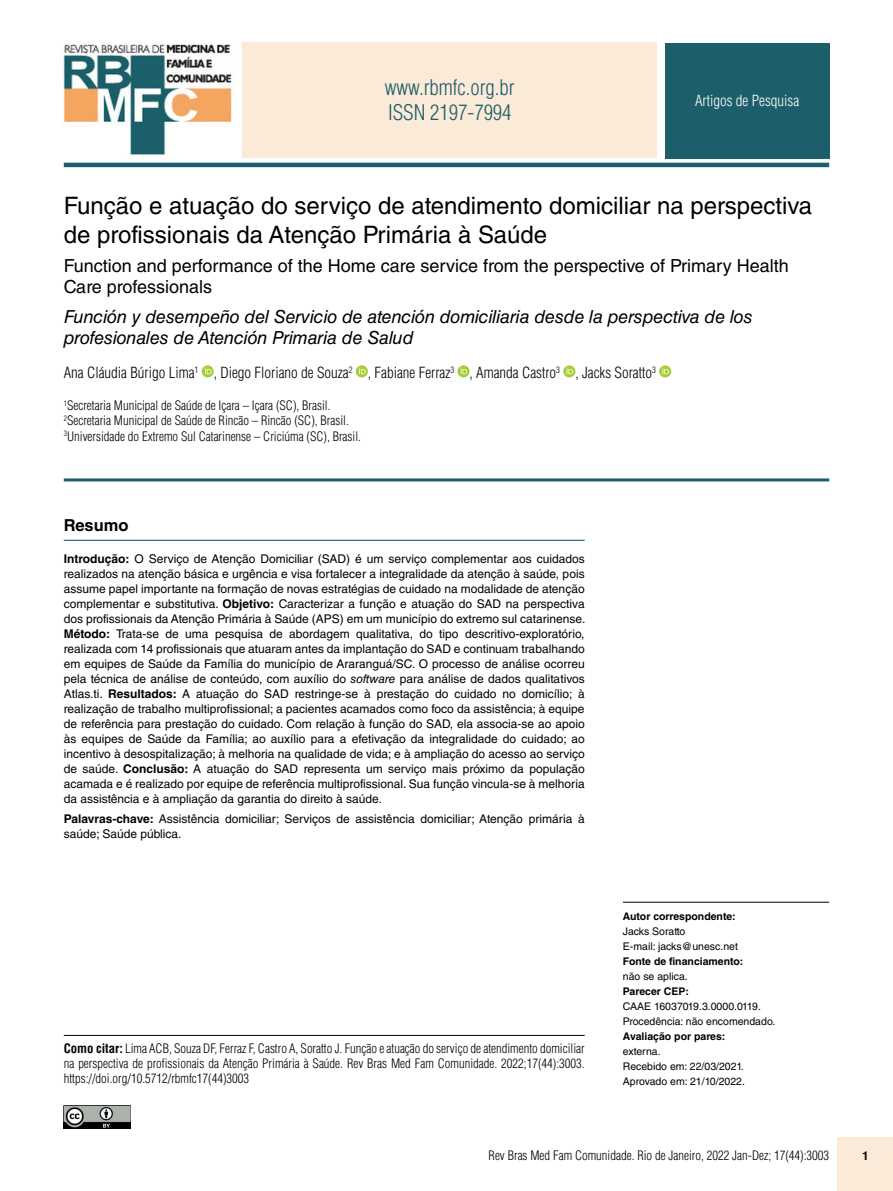
<style>
.page{position:relative;width:893px;height:1191px;background:#fff}
.page>*{position:absolute;margin:0;border:0;box-sizing:border-box;transform-origin:0 0}
.t1{font:24px/28.8px "Helvetica LT Std";color:#000}
.t2{font:300 condensed 21px/25.2px "Helvetica LT Std";color:#1c5e69}
.t3{font:italic 18px/21px "Helvetica LT Std";letter-spacing:-.01em;color:#000}
.t4{font:18px/21px "Helvetica LT Std";color:#000}
.t5{font:700 16.5px "Helvetica LT Std";color:#000}
.t6{font:300 condensed 15px "Helvetica LT Std";color:#000}
.t7{font:300 condensed 15px "Helvetica LT Std";color:#fff}
.t8{font:300 condensed 12.75px/15.3px "Helvetica LT Std";color:#000}
.t9{font:12px/15px "Helvetica LT Std";color:#000;text-align:justify}
.t10{font:700 12px "Helvetica LT Std";color:#000}
.t11{font:10.5px/15px "Helvetica LT Std";color:#000}
.t12{font:700 10.5px "Helvetica LT Std";color:#000}
.s1{font-weight:700}
.s2{font-style:italic}
</style>
<div class="page">
<div style="left:838px;top:1137px;width:55px;height:54px;background:#fcead8"></div>
<hr style="left:623px;top:901px;width:206px;height:1px;background:#000">
<hr style="left:64px;top:540px;width:521px;height:1px;background:#1c5e69">
<img style="left:64px;top:1105px;width:67px;height:23px">
<img style="left:63px;top:44px;width:169px;height:111px">
<div style="left:242px;top:42px;width:415px;height:116px;background:#fcead8"></div>
<div style="left:665px;top:43px;width:164px;height:116px;background:#1c5e69"></div>
<hr style="left:64px;top:163px;width:765px;height:4px;background:#1c5e69">
<svg style="left:202px;top:365px;width:12px;height:12px"></svg>
<svg style="left:205px;top:367px;width:6px;height:7px"></svg>
<svg style="left:356px;top:365px;width:12px;height:12px"></svg>
<svg style="left:359px;top:367px;width:7px;height:7px"></svg>
<svg style="left:457px;top:365px;width:13px;height:12px"></svg>
<svg style="left:461px;top:367px;width:6px;height:7px"></svg>
<svg style="left:563px;top:365px;width:12px;height:12px"></svg>
<svg style="left:566px;top:367px;width:7px;height:7px"></svg>
<svg style="left:659px;top:365px;width:12px;height:12px"></svg>
<svg style="left:662px;top:367px;width:7px;height:7px"></svg>
<hr style="left:64px;top:478px;width:765px;height:3px;background:#1c5e69">
<hr style="left:64px;top:1035px;width:521px;height:1px;background:#000">
<h2 class="t2" style="left:385px;top:75px;width:131px">www.rbmfc.org.br<br>ISSN 2197-7994</h2>
<p class="t7" style="left:695px;top:92px;width:106px">Artigos de Pesquisa</p>
<h1 class="t1" style="left:64px;top:191px;width:750px">Função e atuação do serviço de atendimento domiciliar na perspectiva de profissionais da Atenção Primária à Saúde</h1>
<h3 class="t4" style="left:64px;top:255px;width:727px">Function and performance of the Home care service from the perspective of Primary Health<br>Care professionals</h3>
<h3 class="t3" style="left:64px;top:306px;width:690px">Función y desempeño del Servicio de atención domiciliaria desde la perspectiva de los profesionales de Atención Primaria de Salud</h3>
<p class="t6" style="left:64px;top:363px;width:594px">Ana Cláudia Búrigo Lima<sup>1</sup> , Diego Floriano de Souza<sup>2</sup> , Fabiane Ferraz<sup>3</sup> , Amanda Castro<sup>3</sup> , Jacks Soratto<sup>3</sup></p>
<p class="t8" style="left:64px;top:397px;width:299px"><sup>1</sup>Secretaria Municipal de Saúde de Içara – Içara (SC), Brasil.<br><sup>2</sup>Secretaria Municipal de Saúde de Rincão – Rincão (SC), Brasil.<br><sup>3</sup>Universidade do Extremo Sul Catarinense – Criciúma (SC), Brasil.</p>
<h3 class="t5" style="left:64px;top:515px;width:66px">Resumo</h3>
<p class="t9" style="left:64px;top:551px;width:523px"><span class="s1">Introdução:</span> O Serviço de Atenção Domiciliar (SAD) é um serviço complementar aos cuidados realizados na atenção básica e urgência e visa fortalecer a integralidade da atenção à saúde, pois assume papel importante na formação de novas estratégias de cuidado na modalidade de atenção complementar e substitutiva. <span class="s1">Objetivo:</span> Caracterizar a função e atuação do SAD na perspectiva dos profissionais da Atenção Primária à Saúde (APS) em um município do extremo sul catarinense.<br><span class="s1">Método:</span> Trata-se de uma pesquisa de abordagem qualitativa, do tipo descritivo-exploratório, realizada com 14 profissionais que atuaram antes da implantação do SAD e continuam trabalhando em equipes de Saúde da Família do município de Araranguá/SC. O processo de análise ocorreu pela técnica de análise de conteúdo, com auxílio do <span class="s2">software</span> para análise de dados qualitativos Atlas.ti. <span class="s1">Resultados:</span> A atuação do SAD restringe-se à prestação do cuidado no domicílio; à realização de trabalho multiprofissional; a pacientes acamados como foco da assistência; à equipe de referência para prestação do cuidado. Com relação à função do SAD, ela associa-se ao apoio às equipes de Saúde da Família; ao auxílio para a efetivação da integralidade do cuidado; ao incentivo à desospitalização; à melhoria na qualidade de vida; e à ampliação do acesso ao serviço de saúde. <span class="s1">Conclusão:</span> A atuação do SAD representa um serviço mais próximo da população acamada e é realizado por equipe de referência multiprofissional. Sua função vincula-se à melhoria da assistência e à ampliação da garantia do direito à saúde.</p>
<p class="t9" style="left:64px;top:811px;width:522px"><span class="s1">Palavras-chave:</span> Assistência domiciliar; Serviços de assistência domiciliar; Atenção primária à saúde; Saúde pública.</p>
<p class="t8" style="left:64px;top:1040px;width:522px;text-align:justify"><span class="s1">Como citar:</span> Lima ACB, Souza DF, Ferraz F, Castro A, Soratto J. Função e atuação do serviço de atendimento domiciliar na perspectiva de profissionais da Atenção Primária à Saúde. Rev Bras Med Fam Comunidade. 2022;17(44):3003. https://doi.org/10.5712/rbmfc17(44)3003</p>
<p class="t12" style="left:623px;top:909px;width:114px">Autor correspondente:</p>
<p class="t11" style="left:623px;top:923px;width:116px">Jacks Soratto<br>E-mail: jacks@unesc.net</p>
<p class="t12" style="left:623px;top:954px;width:122px">Fonte de financiamento:</p>
<p class="t11" style="left:623px;top:968px;width:66px">não se aplica.</p>
<p class="t12" style="left:623px;top:984px;width:68px">Parecer CEP:</p>
<p class="t11" style="left:623px;top:998px;width:154px">CAAE 16037019.3.0000.0119.<br>Procedência: não encomendado.</p>
<p class="t12" style="left:623px;top:1029px;width:104px">Avaliação por pares:</p>
<p class="t11" style="left:623px;top:1043px;width:124px">externa.<br>Recebido em: 22/03/2021.<br>Aprovado em: 21/10/2022.</p>
<p class="t8" style="left:489px;top:1147px;width:342px">Rev Bras Med Fam Comunidade. Rio de Janeiro, 2022 Jan-Dez; 17(44):3003</p>
<p class="t10" style="left:862px;top:1148px;width:8px">1</p>
</div>
